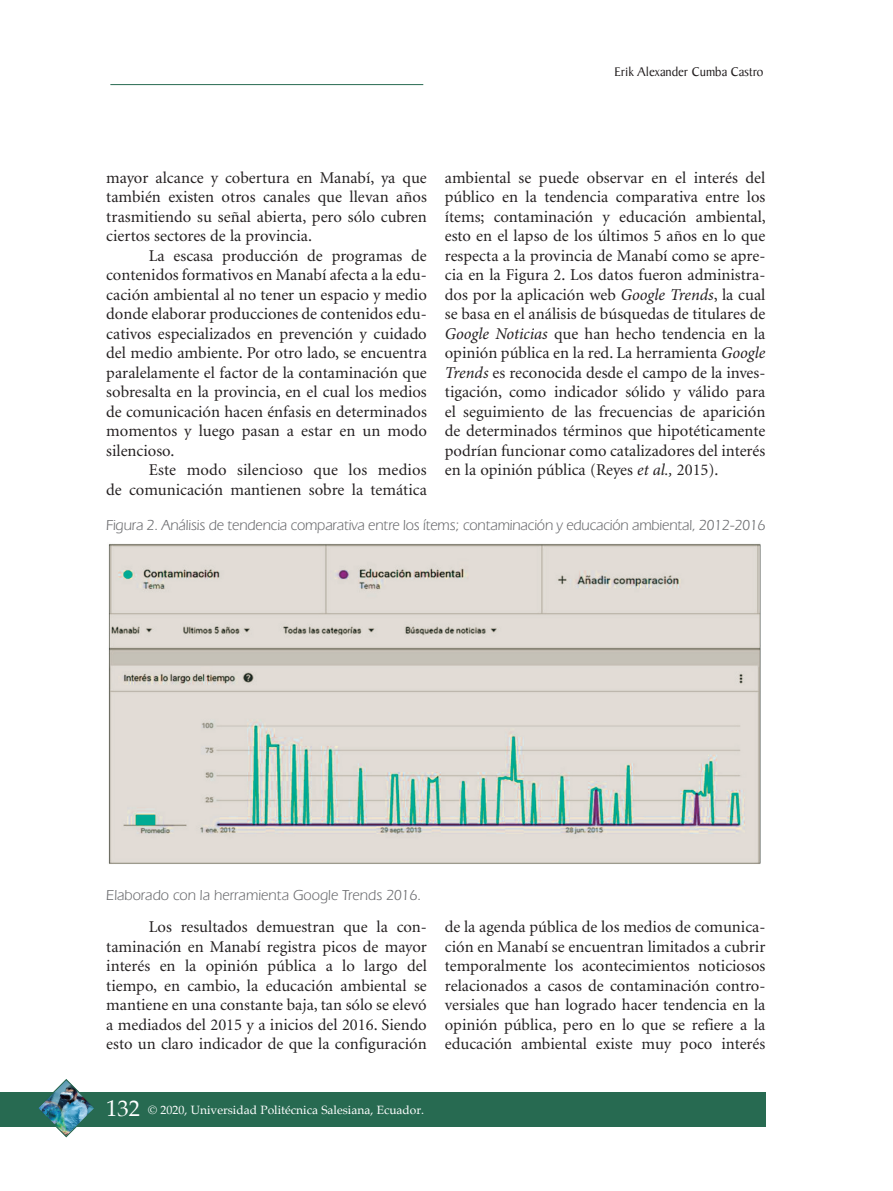
<style>
.page{position:relative;width:893px;height:1191px;background:#fff}
.page>*{position:absolute;margin:0;border:0;box-sizing:border-box;transform-origin:0 0}
.Párrafo{font:16.5px/19.5px "Minion";color:#231f20;text-align:justify}
.títulos_cuadros{font:15px "Eras IT Cby BT";letter-spacing:-.01em;color:#6c6d70}
.fuente{font:15px "Eras IT Cby BT";color:#6c6d70}
.t1{font:13.5px "Baker Signet";color:#231f20}
.t2{font:12px "Palatino";color:#fff}
.s1{font-family:"Minion Pro";font-style:italic}
.s2{font-size:22.5px}
</style>
<div class="page">
<hr style="left:110px;top:84px;width:313px;height:1px;background:#276a51">
<div style="left:0;top:1092px;width:765px;height:34px;background:#276a51"></div>
<img style="left:37px;top:1079px;width:59px;height:58px">
<img style="left:108px;top:544px;width:653px;height:320px">
<p class="t1" style="left:614px;top:64px;width:150px">Erik Alexander Cumba Castro</p>
<p class="Párrafo" style="left:106px;top:168px;width:322px">mayor alcance y cobertura en Manabí, ya que también existen otros canales que llevan años trasmitiendo su señal abierta, pero sólo cubren ciertos sectores de la provincia.</p>
<p class="Párrafo" style="left:106px;top:246px;width:322px;text-indent:43px">La escasa producción de programas de contenidos formativos en Manabí afecta a la edu&shy;cación ambiental al no tener un espacio y medio donde elaborar producciones de contenidos edu&shy;cativos especializados en prevención y cuidado del medio ambiente. Por otro lado, se encuentra paralelamente el factor de la contaminación que sobresalta en la provincia, en el cual los medios de comunicación hacen énfasis en determinados momentos y luego pasan a estar en un modo silencioso.</p>
<p class="Párrafo" style="left:106px;top:461px;width:322px;text-align:right">Este modo silencioso que los medios<br>de comunicación mantienen sobre la temática</p>
<p class="Párrafo" style="left:445px;top:168px;width:322px">ambiental se puede observar en el interés del público en la tendencia comparativa entre los ítems; contaminación y educación ambiental, esto en el lapso de los últimos 5 años en lo que respecta a la provincia de Manabí como se apre&shy;cia en la Figura 2. Los datos fueron administra&shy;dos por la aplicación web <span class="s1">Google Trends</span>, la cual se basa en el análisis de búsquedas de titulares de <span class="s1">Google Noticias</span> que han hecho tendencia en la opinión pública en la red. La herramienta <span class="s1">Google Trends</span> es reconocida desde el campo de la inves&shy;tigación, como indicador sólido y válido para el seguimiento de las frecuencias de aparición de determinados términos que hipotéticamente podrían funcionar como catalizadores del interés en la opinión pública (Reyes <span class="s1">et al.,</span> 2015).</p>
<p class="títulos_cuadros" style="left:106px;top:516px;width:661px">Figura 2. Análisis de tendencia comparativa entre los ítems; contaminación y educación ambiental, 2012-2016</p>
<p class="fuente" style="left:106px;top:886px;width:317px">Elaborado con la herramienta Google Trends 2016.</p>
<p class="Párrafo" style="left:106px;top:917px;width:322px;text-indent:43px">Los resultados demuestran que la con&shy;taminación en Manabí registra picos de mayor interés en la opinión pública a lo largo del tiempo, en cambio, la educación ambiental se mantiene en una constante baja, tan sólo se elevó a mediados del 2015 y a inicios del 2016. Siendo esto un claro indicador de que la configuración</p>
<p class="Párrafo" style="left:445px;top:917px;width:322px">de la agenda pública de los medios de comunica&shy;ción en Manabí se encuentran limitados a cubrir temporalmente los acontecimientos noticiosos relacionados a casos de contaminación contro&shy;versiales que han logrado hacer tendencia en la opinión pública, pero en lo que se refiere a la educación ambiental existe muy poco interés</p>
<p class="t2" style="left:106px;top:1100px;width:319px"><span class="s2">132</span> © 2020, Universidad Politécnica Salesiana, Ecuador.</p>
</div>
